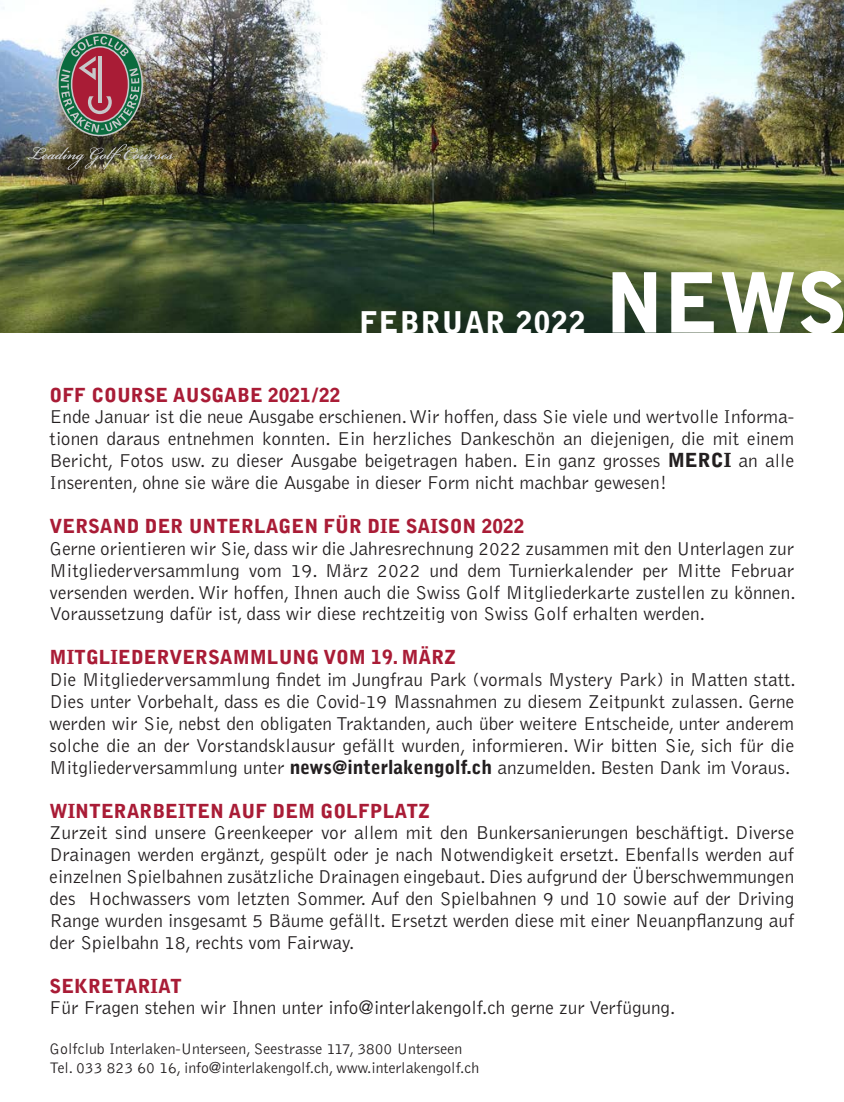
<style>
.page{position:relative;width:844px;height:1102px;background:#fff}
.page>*{position:absolute;margin:0;border:0;box-sizing:border-box;transform-origin:0 0}
.t1{font:900 82.25px "Bell Gothic Std";color:#fff}
.t2{font:900 29.75px "Bell Gothic Std";letter-spacing:.04em;color:#fff}
.t3{font:300 19.25px/21.9px "Bell Gothic Std";color:#231f20;text-align:justify}
.t4{font:900 19.25px "Bell Gothic Std";color:#a91c36}
.t5{font:300 15.75px/19.2px "Bell Gothic Std";color:#231f20}
.s1{font-weight:900}
</style>
<div class="page">
<img style="left:0;top:0;width:843px;height:332px">
<svg style="left:57px;top:32px;width:86px;height:104px"></svg>
<svg style="left:61px;top:36px;width:78px;height:97px;background:#806a66"></svg>
<img style="left:28px;top:144px;width:146px;height:26px">
<h2 class="t2" style="left:359px;top:304px;width:228px">FEBRUAR 2022</h2>
<h1 class="t1" style="left:604px;top:255px;width:244px">NEWS</h1>
<p class="t4" style="left:50px;top:383px;width:292px">OFF COURSE AUSGABE 2021/22</p>
<p class="t3" style="left:50px;top:406px;width:746px">Ende Januar ist die neue Ausgabe erschienen. Wir hoffen, dass Sie viele und wertvolle Informa&shy;tionen daraus entnehmen konnten. Ein herzliches Dankeschön an diejenigen, die mit einem Bericht, Fotos usw. zu dieser Ausgabe beigetragen haben. Ein ganz grosses <span class="s1">MERCI</span> an alle Inserenten, ohne sie wäre die Ausgabe in dieser Form nicht machbar gewesen!</p>
<p class="t4" style="left:50px;top:514px;width:476px">VERSAND DER UNTERLAGEN FÜR DIE SAISON 2022</p>
<p class="t3" style="left:50px;top:538px;width:747px">Gerne orientieren wir Sie, dass wir die Jahresrechnung 2022 zusammen mit den Unterlagen zur Mitgliederversammlung vom 19. März 2022 und dem Turnierkalender per Mitte Februar versenden werden. Wir hoffen, Ihnen auch die Swiss Golf Mitgliederkarte zustellen zu können.<br>Voraussetzung dafür ist, dass wir diese rechtzeitig von Swiss Golf erhalten werden.</p>
<p class="t4" style="left:50px;top:646px;width:408px">MITGLIEDERVERSAMMLUNG VOM 19. MÄRZ</p>
<p class="t3" style="left:50px;top:669px;width:747px">Die Mitgliederversammlung findet im Jungfrau Park (vormals Mystery Park) in Matten statt.<br>Dies unter Vorbehalt, dass es die Covid-19 Massnahmen zu diesem Zeitpunkt zulassen. Gerne werden wir Sie, nebst den obligaten Traktanden, auch über weitere Entscheide, unter anderem solche die an der Vorstandsklausur gefällt wurden, informieren. Wir bitten Sie, sich für die Mitgliederversammlung unter <span class="s1">news@interlakengolf.ch</span> anzumelden. Besten Dank im Voraus.</p>
<p class="t4" style="left:50px;top:799px;width:382px">WINTERARBEITEN AUF DEM GOLFPLATZ</p>
<p class="t3" style="left:50px;top:822px;width:746px">Zurzeit sind unsere Greenkeeper vor allem mit den Bunkersanierungen beschäftigt. Diverse Drainagen werden ergänzt, gespült oder je nach Notwendigkeit ersetzt. Ebenfalls werden auf einzelnen Spielbahnen zusätzliche Drainagen eingebaut. Dies aufgrund der Überschwemmungen des Hochwassers vom letzten Sommer. Auf den Spielbahnen 9 und 10 sowie auf der Driving Range wurden insgesamt 5 Bäume gefällt. Ersetzt werden diese mit einer Neuanpflanzung auf der Spielbahn 18, rechts vom Fairway.</p>
<p class="t4" style="left:50px;top:974px;width:134px">SEKRETARIAT</p>
<p class="t3" style="left:50px;top:997px;width:627px">Für Fragen stehen wir Ihnen unter info@interlakengolf.ch gerne zur Verfügung.</p>
<p class="t5" style="left:50px;top:1039px;width:431px">Golfclub Interlaken-Unterseen, Seestrasse 117, 3800 Unterseen<br>Tel. 033 823 60 16, info@interlakengolf.ch, www.interlakengolf.ch</p>
</div>
